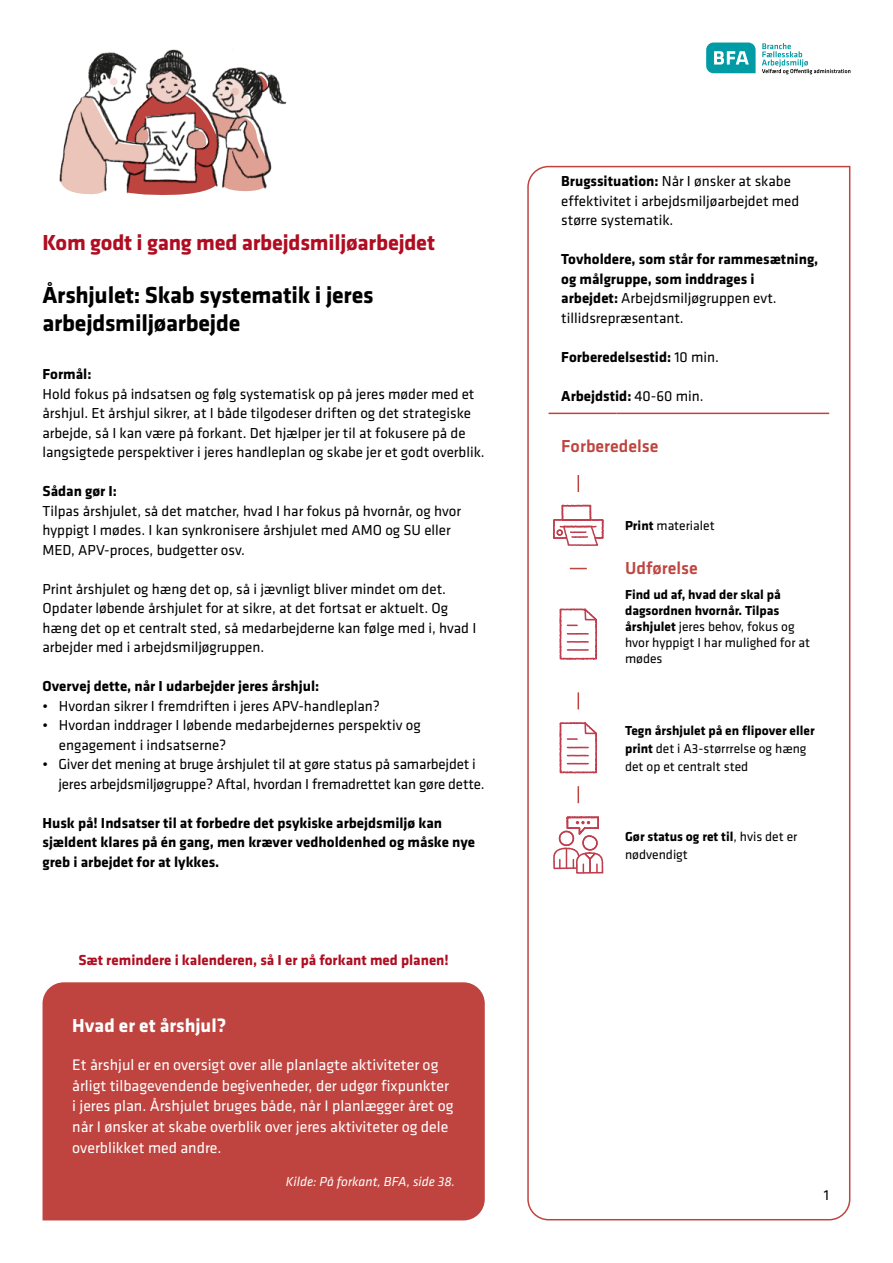
<style>
.page{position:relative;width:893px;height:1263px;background:#fff}
.page>*{position:absolute;margin:0;border:0;box-sizing:border-box;transform-origin:0 0}
.t1{font:700 24px/28.5px "Klavika";letter-spacing:-.01em;color:#000}
.t2{font:700 22.5px "Klavika";letter-spacing:-.01em;color:#af0d21}
.t3{font:700 19.5px "Klavika";color:#fff}
.t4{font:500 18px "Klavika";color:#bf443f}
.t5{font:15.9px/20.5px "Klavika";color:#fff}
.t6{font:15px/19.5px "Klavika";color:#000}
.t7{font:700 15px/19.5px "Klavika";color:#000}
.t8{font:700 15px "Klavika";color:#af0d21}
.t9{font:13.5px/18px "Klavika";color:#000}
.t10{font:700 13.5px/16.2px "Klavika";color:#000}
.t11{font:italic 13.5px "Klavika";color:#fff}
.s1{font-weight:700}
.s2{font-weight:400}
</style>
<div class="page">
<svg style="left:706px;top:43px;width:50px;height:30px"></svg>
<svg style="left:762px;top:43px;width:88px;height:31px"></svg>
<img style="left:59px;top:49px;width:228px;height:146px">
<svg style="left:527px;top:165px;width:324px;height:1056px"></svg>
<div style="left:43px;top:982px;width:442px;height:238px;background:#bf443f"></div>
<hr style="left:549px;top:413px;width:68px;height:1px;background:#bf443f">
<hr style="left:617px;top:413px;width:212px;height:1px;background:#bf443f">
<svg style="left:578px;top:475px;width:1px;height:17px"></svg>
<svg style="left:551px;top:503px;width:54px;height:44px"></svg>
<svg style="left:570px;top:568px;width:17px;height:1px"></svg>
<svg style="left:557px;top:607px;width:42px;height:54px"></svg>
<svg style="left:578px;top:692px;width:1px;height:17px"></svg>
<svg style="left:557px;top:721px;width:42px;height:54px"></svg>
<svg style="left:578px;top:786px;width:1px;height:17px"></svg>
<svg style="left:552px;top:815px;width:52px;height:59px"></svg>
<h2 class="t2" style="left:43px;top:226px;width:394px">Kom godt i gang med arbejdsmiljøarbejdet</h2>
<h1 class="t1" style="left:43px;top:280px;width:332px">Årshjulet: Skab systematik i jeres arbejdsmiljøarbejde</h1>
<p class="t7" style="left:43px;top:364px;width:50px">Formål:</p>
<p class="t6" style="left:43px;top:384px;width:444px">Hold fokus på indsatsen og følg systematisk op på jeres møder med et årshjul. Et årshjul sikrer, at I både tilgodeser driften og det strategiske arbejde, så I kan være på forkant. Det hjælper jer til at fokusere på de langsigtede perspektiver i jeres handleplan og skabe jer et godt overblik.</p>
<p class="t7" style="left:43px;top:481px;width:76px">Sådan gør I:</p>
<p class="t6" style="left:43px;top:501px;width:420px">Tilpas årshjulet, så det matcher, hvad I har fokus på hvornår, og hvor hyppigt I mødes. I kan synkronisere årshjulet med AMO og SU eller<br>MED, APV-proces, budgetter osv.</p>
<p class="t6" style="left:43px;top:579px;width:435px">Print årshjulet og hæng det op, så i jævnligt bliver mindet om det.<br>Opdater løbende årshjulet for at sikre, at det fortsat er aktuelt. Og hæng det op et centralt sted, så medarbejderne kan følge med i, hvad I arbejder med i arbejdsmiljøgruppen.</p>
<p class="t7" style="left:43px;top:676px;width:278px">Overvej dette, når I udarbejder jeres årshjul:</p>
<p class="t6" style="left:43px;top:696px;width:339px">• Hvordan sikrer I fremdriften i jeres APV-handleplan?</p>
<p class="t6" style="left:59px;top:715px;width:363px;text-indent:-16px">• Hvordan inddrager I løbende medarbejdernes perspektiv og engagement i indsatserne?</p>
<p class="t6" style="left:58px;top:754px;width:428px;text-indent:-16px">• Giver det mening at bruge årshjulet til at gøre status på samarbejdet i jeres arbejdsmiljøgruppe? Aftal, hvordan I fremadrettet kan gøre dette.</p>
<p class="t7" style="left:43px;top:812px;width:434px">Husk på! Indsatser til at forbedre det psykiske arbejdsmiljø kan sjældent klares på én gang, men kræver vedholdenhed og måske nye greb i arbejdet for at lykkes.</p>
<p class="t8" style="left:78px;top:949px;width:372px">Sæt remindere i kalenderen, så I er på forkant med planen!</p>
<h3 class="t3" style="left:72px;top:1011px;width:155px">Hvad er et årshjul?</h3>
<p class="t5" style="left:72px;top:1054px;width:383px">Et årshjul er en oversigt over alle planlagte aktiviteter og årligt tilbagevendende begivenheder, der udgør fixpunkter i jeres plan. Årshjulet bruges både, når I planlægger året og når I ønsker at skabe overblik over jeres aktiviteter og dele overblikket med andre.</p>
<p class="t11" style="left:286px;top:1172px;width:171px">Kilde: På forkant, BFA, side 38.</p>
<p class="t6" style="left:561px;top:171px;width:239px"><span class="s1">Brugssituation:</span> Når I ønsker at skabe effektivitet i arbejdsmiljøarbejdet med større systematik.</p>
<p class="t7" style="left:561px;top:249px;width:259px">Tovholdere, som står for rammesætning, og målgruppe, som inddrages i<br>arbejdet: <span class="s2">Arbejdsmiljøgruppen evt. tillidsrepræsentant.</span></p>
<p class="t7" style="left:561px;top:346px;width:159px">Forberedelsestid: <span class="s2">10 min.</span></p>
<p class="t7" style="left:561px;top:385px;width:144px">Arbejdstid: <span class="s2">40-60 min.</span></p>
<p class="t4" style="left:561px;top:433px;width:99px">Forberedelse</p>
<p class="t9" style="left:625px;top:516px;width:91px"><span class="s1">Print</span> materialet</p>
<p class="t4" style="left:625px;top:556px;width:74px">Udførelse</p>
<p class="t10" style="left:625px;top:585px;width:187px">Find ud af, hvad der skal på dagsordnen hvornår. Tilpas årshjulet <span class="s2">jeres behov, fokus og hvor hyppigt I har mulighed for at mødes</span></p>
<p class="t9" style="left:625px;top:721px;width:191px"><span class="s1">Tegn årshjulet på en flipover eller print</span> det i A3-størrrelse og hæng det op et centralt sted</p>
<p class="t9" style="left:625px;top:827px;width:174px"><span class="s1">Gør status og ret til</span>, hvis det er nødvendigt</p>
<p class="t6" style="left:824px;top:1185px;width:7px">1</p>
</div>
